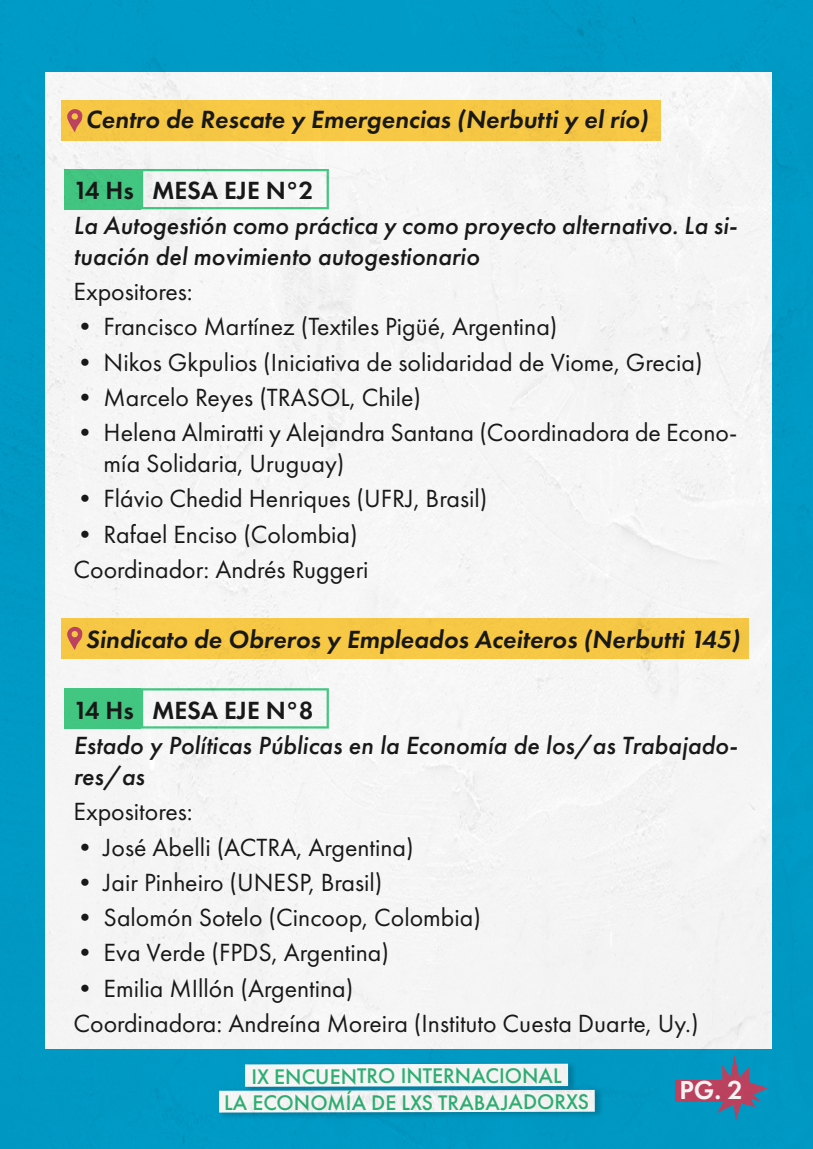
<style>
.page{position:relative;width:813px;height:1149px;background:#fff}
.page>*{position:absolute;margin:0;border:0;box-sizing:border-box;transform-origin:0 0}
.t1{font:600 27px "Futura PT";color:#fff}
.t2{font:25.8px/35.2px "Futura PT";color:#1a1a1a}
.t3{font:italic 600 25.8px "Futura PT";color:#1a1a1a}
.t4{font:italic 500 25.8px/31px "Futura PT";color:#1a1a1a}
.t5{font:600 25.8px "Futura PT";color:#1a1a1a}
.t6{font:500 21.98px/26.3px "Futura PT";letter-spacing:-.005em;color:#31b577;text-align:center}
</style>
<div class="page">
<img style="left:0;top:0;width:812px;height:1148px">
<p class="t3" style="left:86px;top:103px;width:564px">Centro de Rescate y Emergencias (Nerbutti y el río)</p>
<p class="t3" style="left:86px;top:103px;width:435px">Salón Centro de Rescate y Emergencias</p>
<p class="t5" style="left:74px;top:174px;width:241px">14 Hs MESA EJE N°2</p>
<p class="t4" style="left:74px;top:210px;width:665px">La Autogestión como práctica y como proyecto alternativo. La si&shy;tuación del movimiento autogestionario</p>
<p class="t2" style="left:74px;top:274px;width:121px">Expositores:</p>
<p class="t2" style="left:72px;top:309px;width:486px">• Francisco Martínez (Textiles Pigüé, Argentina)</p>
<p class="t2" style="left:72px;top:344px;width:631px">• Nikos Gkpulios (Iniciativa de solidaridad de Viome, Grecia)</p>
<p class="t2" style="left:72px;top:379px;width:350px">• Marcelo Reyes (TRASOL, Chile)</p>
<p class="t2" style="left:104px;top:417px;width:635px;line-height:31px;text-indent:-32px">• Helena Almiratti y Alejandra Santana (Coordinadora de Econo&shy;mía Solidaria, Uruguay)</p>
<p class="t2" style="left:72px;top:481px;width:416px">• Flávio Chedid Henriques (UFRJ, Brasil)</p>
<p class="t2" style="left:72px;top:516px;width:298px">• Rafael Enciso (Colombia)<br>Coordinador: Andrés Ruggeri</p>
<p class="t2" style="left:203px;top:551px;width:180px">a: Andrés Ru geri</p>
<p class="t3" style="left:86px;top:623px;width:655px">Sindicato de Obreros y Empleados Aceiteros (Nerbutti 145)</p>
<p class="t3" style="left:99px;top:623px;width:588px">alón del Sindicato de Obreros y Emplead Ac iteros</p>
<p class="t5" style="left:74px;top:694px;width:241px">14 Hs MESA EJE N°8</p>
<p class="t4" style="left:74px;top:730px;width:665px">Estado y Políticas Públicas en la Economía de los/as Trabajado&shy;res/as</p>
<p class="t2" style="left:74px;top:794px;width:121px">Expositores:</p>
<p class="t2" style="left:72px;top:829px;width:343px">• José Abelli (ACTRA, Argentina)</p>
<p class="t2" style="left:72px;top:864px;width:312px">• Jair Pinheiro (UNESP, Brasil)</p>
<p class="t2" style="left:72px;top:899px;width:410px">• Salomón Sotelo (Cincoop, Colombia)</p>
<p class="t2" style="left:72px;top:935px;width:318px">• Eva Verde (FPDS, Argentina)</p>
<p class="t2" style="left:72px;top:970px;width:627px">• Emilia MIllón (Argentina)<br>Coordinadora: Andreína Moreira (Instituto Cuesta Duarte, Uy.)</p>
<p class="t6" style="left:224px;top:1062px;width:366px">IX ENCUENTRO INTERNACIONAL<br>LA ECONOMÍA DE LXS TRABAJADORXS</p>
<p class="t1" style="left:679px;top:1073px;width:65px">PG. 2</p>
</div>
